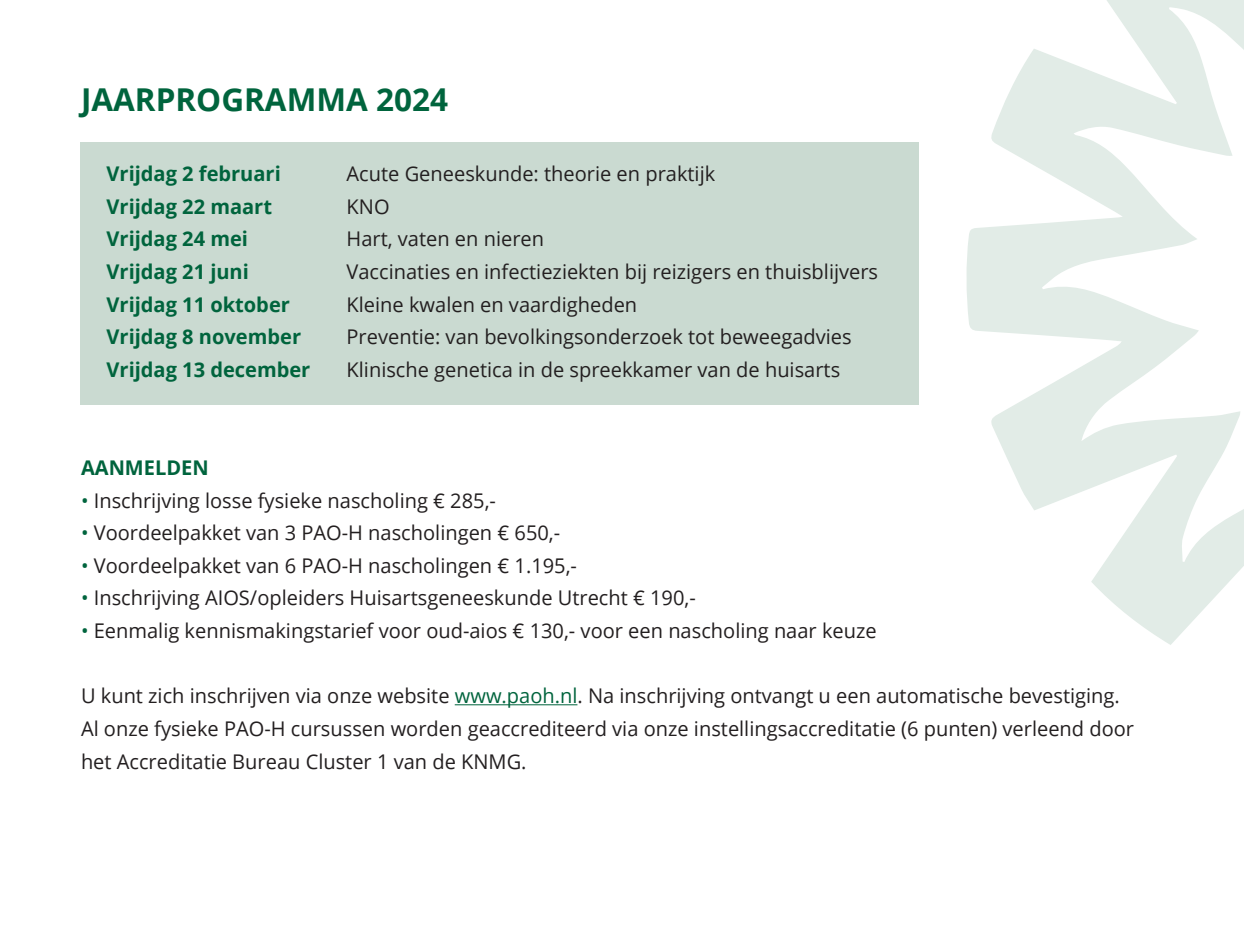
<style>
.page{position:relative;width:1244px;height:944px;background:#fff}
.page>*{position:absolute;margin:0;border:0;box-sizing:border-box;transform-origin:0 0}
.t1{font:700 31.5px "Open Sans";color:#00643d}
.t2{font:20.25px/32.6px "Open Sans";color:#231f20}
.t3{font:700 20.25px "Open Sans";color:#00643d}
.s1{color:#00643d}
</style>
<div class="page">
<div style="left:80px;top:142px;width:838px;height:263px;background:#cadad1"></div>
<svg style="left:966px;top:0;width:278px;height:645px"></svg>
<hr style="left:455px;top:704px;width:122px;height:1px;background:#00643d">
<h1 class="t1" style="left:81px;top:78px;width:368px">JAARPROGRAMMA 2024</h1>
<p class="t3" style="left:107px;top:160px;width:176px">Vrijdag 2 februari</p>
<p class="t2" style="left:347px;top:157px;width:370px">Acute Geneeskunde: theorie en praktijk</p>
<p class="t3" style="left:107px;top:192px;width:167px">Vrijdag 22 maart</p>
<p class="t2" style="left:347px;top:190px;width:45px">KNO</p>
<p class="t3" style="left:107px;top:225px;width:143px">Vrijdag 24 mei</p>
<p class="t2" style="left:347px;top:222px;width:199px">Hart, vaten en nieren</p>
<p class="t3" style="left:107px;top:257px;width:144px">Vrijdag 21 juni</p>
<p class="t2" style="left:347px;top:255px;width:533px">Vaccinaties en infectieziekten bij reizigers en thuisblijvers</p>
<p class="t3" style="left:107px;top:290px;width:185px">Vrijdag 11 oktober</p>
<p class="t2" style="left:347px;top:288px;width:292px">Kleine kwalen en vaardigheden</p>
<p class="t3" style="left:107px;top:323px;width:196px">Vrijdag 8 november</p>
<p class="t2" style="left:347px;top:320px;width:507px">Preventie: van bevolkingsonderzoek tot beweegadvies</p>
<p class="t3" style="left:107px;top:355px;width:205px">Vrijdag 13 december</p>
<p class="t2" style="left:347px;top:353px;width:495px">Klinische genetica in de spreekkamer van de huisarts</p>
<p class="t3" style="left:81px;top:453px;width:129px">AANMELDEN</p>
<p class="t2" style="left:81px;top:483px;width:416px"><span class="s1">•</span> Inschrijving losse fysieke nascholing € 285,-</p>
<p class="t2" style="left:81px;top:516px;width:481px"><span class="s1">•</span> Voordeelpakket van 3 PAO-H nascholingen € 650,-</p>
<p class="t2" style="left:81px;top:549px;width:497px"><span class="s1">•</span> Voordeelpakket van 6 PAO-H nascholingen € 1.195,-</p>
<p class="t2" style="left:81px;top:581px;width:616px"><span class="s1">•</span> Inschrijving AIOS/opleiders Huisartsgeneeskunde Utrecht € 190,-</p>
<p class="t2" style="left:81px;top:614px;width:797px"><span class="s1">•</span> Eenmalig kennismakingstarief voor oud-aios € 130,- voor een nascholing naar keuze</p>
<p class="t2" style="left:81px;top:679px;width:1054px">U kunt zich inschrijven via onze website <span class="s1">www.paoh.nl</span>. Na inschrijving ontvangt u een automatische bevestiging.<br>Al onze fysieke PAO-H cursussen worden geaccrediteerd via onze instellingsaccreditatie (6 punten) verleend door het Accreditatie Bureau Cluster 1 van de KNMG.</p>
</div>
